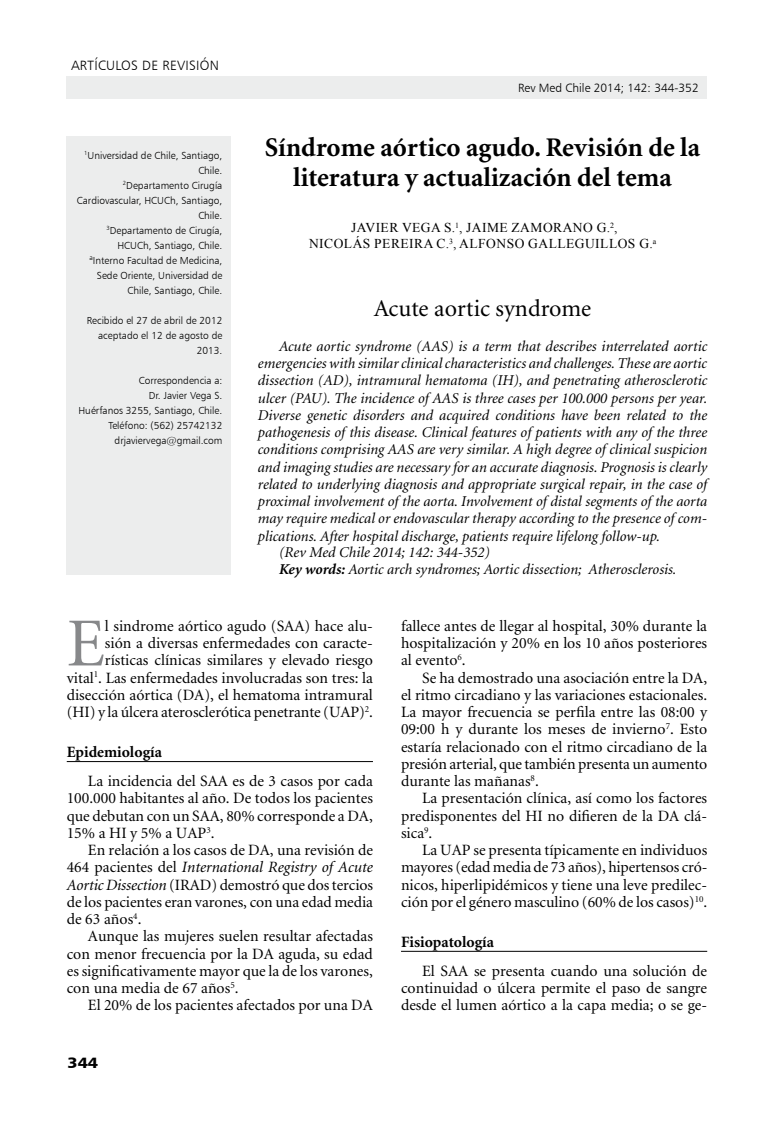
<style>
.page{position:relative;width:774px;height:1134px;background:#fff}
.page>*{position:absolute;margin:0;border:0;box-sizing:border-box;transform-origin:0 0}
.t1{font:68.85px "Minion";color:#87888a}
.t2{font:700 27px/30px "Minion";color:#000;text-align:center}
.t3{font:24px "Minion";color:#000}
.t4{font:15.75px/17.2px "Minion";color:#000;text-align:justify}
.t5{font:700 15.75px "Minion";color:#000}
.t6{font:italic 15px "Minion";color:#000}
.t7{font:15px "Humanist 777 BT Black B";color:#000;scale:1.1 1}
.t8{font:13.5px/16.2px "Times New Roman";letter-spacing:.035em;color:#000;text-align:center}
.t9{font:13.5px "Humanist 777 BT Light B";letter-spacing:.02em;color:#000}
.t10{font:12px "Humanist 777 BT Light B";color:#000}
.t11{font:10.2px/15px "Humanist 777 BT Light B";color:#000;text-align:right}
.s1{font-weight:700}
.s2{font-style:italic}
</style>
<div class="page">
<div style="left:67px;top:77px;width:640px;height:22px;background:#eceded"></div>
<div style="left:67px;top:136px;width:164px;height:438px;background:#eceded"></div>
<hr style="left:67px;top:761px;width:306px;height:1px;background:#000">
<hr style="left:401px;top:951px;width:306px;height:1px;background:#000">
<p class="t9" style="left:71px;top:57px;width:150px">artículos de revisión</p>
<p class="t11" style="left:84px;top:148px;width:140px"><sup>1</sup>U niversidad de Chile, Santiago,</p>
<p class="t11" style="left:198px;top:163px;width:26px">Chile.</p>
<p class="t11" style="left:123px;top:178px;width:101px"><sup>2</sup>Departamento Cirugía</p>
<p class="t11" style="left:77px;top:193px;width:82px">Cardiovascular, HCUC</p>
<p class="t11" style="left:170px;top:193px;width:54px">h, Santiago,</p>
<p class="t11" style="left:198px;top:208px;width:26px">Chile.</p>
<p class="t11" style="left:107px;top:223px;width:117px"><sup>3</sup>Departamento de Cirugía,</p>
<p class="t11" style="left:117px;top:238px;width:14px">HCUC</p>
<p class="t11" style="left:89px;top:238px;width:134px">h, Santiago, Chile.<br><sup>a</sup>I nterno Facultad de Medicina,<br>Sede Oriente, U niversidad de<br>Chile, Santiago, Chile.</p>
<p class="t11" style="left:87px;top:313px;width:137px">Recibido el 27 de abril de 2012 aceptado el 12 de agosto de<br>2013.</p>
<p class="t11" style="left:78px;top:373px;width:145px">Correspondencia a:<br>Dr. Javier Vega S.<br>Huérfanos 3255, Santiago, Chile.<br>Teléfono: (562) 25742132 drjaviervega@gmail.com</p>
<p class="t10" style="left:518px;top:81px;width:182px">Rev Med Chile 2014; 142: 344-352</p>
<h2 class="t2" style="left:265px;top:133px;width:437px">Síndrome aórtico agudo. Revisión de la literatura y actualización del tema</h2>
<p class="t8" style="left:309px;top:219px;width:349px">JAVIER VEGA S.<sup>1</sup>, JAIME ZAMORANO G.<sup>2</sup>,<br>NICOLÁS PEREIRA C.<sup>3</sup>, ALFONSO GALLEGUILLOS G.<sup>A</sup></p>
<h3 class="t3" style="left:374px;top:297px;width:219px">Acute aortic syndrome</h3>
<p class="t6" style="left:279px;top:339px;width:430px">Acute aortic syndrome (AAS) is a term that describes interrelated aortic</p>
<p class="t6" style="left:258px;top:356px;width:451px">emergencies with similar clinical characteristics and challenges. These are aortic</p>
<p class="t6" style="left:258px;top:373px;width:451px">dissection (AD), intramural hematoma (IH), and penetrating atherosclerotic</p>
<p class="t6" style="left:258px;top:391px;width:451px">ulcer (PAU). The incidence of AAS is three cases per 100.000 persons per year.</p>
<p class="t6" style="left:258px;top:408px;width:451px">Diverse genetic disorders and acquired conditions have been related to the</p>
<p class="t6" style="left:258px;top:425px;width:451px">pathogenesis of this disease. Clinical features of patients with any of the three</p>
<p class="t6" style="left:258px;top:442px;width:451px">conditions comprising AAS are very similar. A high degree of clinical suspicion</p>
<p class="t6" style="left:258px;top:460px;width:451px">and imaging studies are necessary for an accurate diagnosis. Prognosis is clearly</p>
<p class="t6" style="left:258px;top:477px;width:451px">related to underlying diagnosis and appropriate surgical repair, in the case of</p>
<p class="t6" style="left:258px;top:494px;width:451px">proximal involvement of the aorta. Involvement of distal segments of the aorta</p>
<p class="t6" style="left:258px;top:511px;width:451px">may require medical or endovascular therapy according to the presence of com-</p>
<p class="t6" style="left:258px;top:529px;width:404px">plications. After hospital discharge, patients require lifelong follow-up.</p>
<p class="t6" style="left:279px;top:545px;width:212px">(Rev Med Chile 2014; 142: 344-352)</p>
<p class="t6" style="left:279px;top:562px;width:399px"><span class="s1">Key words:</span> Aortic arch syndromes; Aortic dissection; Atherosclerosis.</p>
<p class="t4" style="left:67px;top:618px;width:308px;text-align:right">l sindrome aórtico agudo (SAA) hace alu-<br>sión a diversas enfermedades con caracte&shy;rísticas clínicas similares y elevado riesgo vital<sup>1</sup>. Las enfermedades involucradas son tres: la disección aórtica (DA), el hematoma intramural (HI) y la úlcera aterosclerótica penetrante (UAP)<sup>2</sup>.</p>
<p class="t5" style="left:67px;top:744px;width:97px">Epidemiología</p>
<p class="t4" style="left:67px;top:773px;width:308px;text-indent:21px">La incidencia del SAA es de 3 casos por cada 100.000 habitantes al año. De todos los pacientes que debutan con un SAA, 80% corresponde a DA, 15% a HI y 5% a UAP<sup>3</sup>.</p>
<p class="t4" style="left:67px;top:842px;width:308px;text-indent:21px">En relación a los casos de DA, una revisión de 464 pacientes del <span class="s2">International Registry of Acute Aortic Dissection</span> (IRAD) demostró que dos tercios de los pacientes eran varones, con una edad media de 63 años<sup>4</sup>.</p>
<p class="t4" style="left:67px;top:928px;width:308px;text-indent:21px">Aunque las mujeres suelen resultar afectadas con menor frecuencia por la DA aguda, su edad es significativamente mayor que la de los varones, con una media de 67 años<sup>5</sup>.</p>
<p class="t4" style="left:88px;top:997px;width:286px">El 20% de los pacientes afectados por una DA</p>
<h1 class="t1" style="left:67px;top:610px;width:40px">E</h1>
<p class="t7" style="left:68px;top:1053px;width:29px">344</p>
<p class="t4" style="left:401px;top:618px;width:308px">fallece antes de llegar al hospital, 30% durante la hospitalización y 20% en los 10 años posteriores al evento<sup>6</sup>.</p>
<p class="t4" style="left:401px;top:670px;width:308px;text-indent:21px">Se ha demostrado una asociación entre la DA, el ritmo circadiano y las variaciones estacionales.<br>La mayor frecuencia se perfila entre las 08:00 y 09:00 h y durante los meses de invierno<sup>7</sup>. Esto estaría relacionado con el ritmo circadiano de la presión arterial, que también presenta un aumento durante las mañanas<sup>8</sup>.</p>
<p class="t4" style="left:401px;top:790px;width:308px;text-indent:21px">La presentación clínica, así como los factores predisponentes del HI no difieren de la DA clá&shy;sica<sup>9</sup>.</p>
<p class="t4" style="left:401px;top:842px;width:308px;text-indent:21px">La UAP se presenta típicamente en individuos mayores (edad media de 73 años), hipertensos cró&shy;nicos, hiperlipidémicos y tiene una leve predilec&shy;ción por el género masculino (60% de los casos)<sup>10</sup>.</p>
<p class="t5" style="left:401px;top:934px;width:95px">Fisiopatología</p>
<p class="t4" style="left:401px;top:963px;width:308px;text-indent:21px">El SAA se presenta cuando una solución de continuidad o úlcera permite el paso de sangre desde el lumen aórtico a la capa media; o se ge-</p>
</div>
